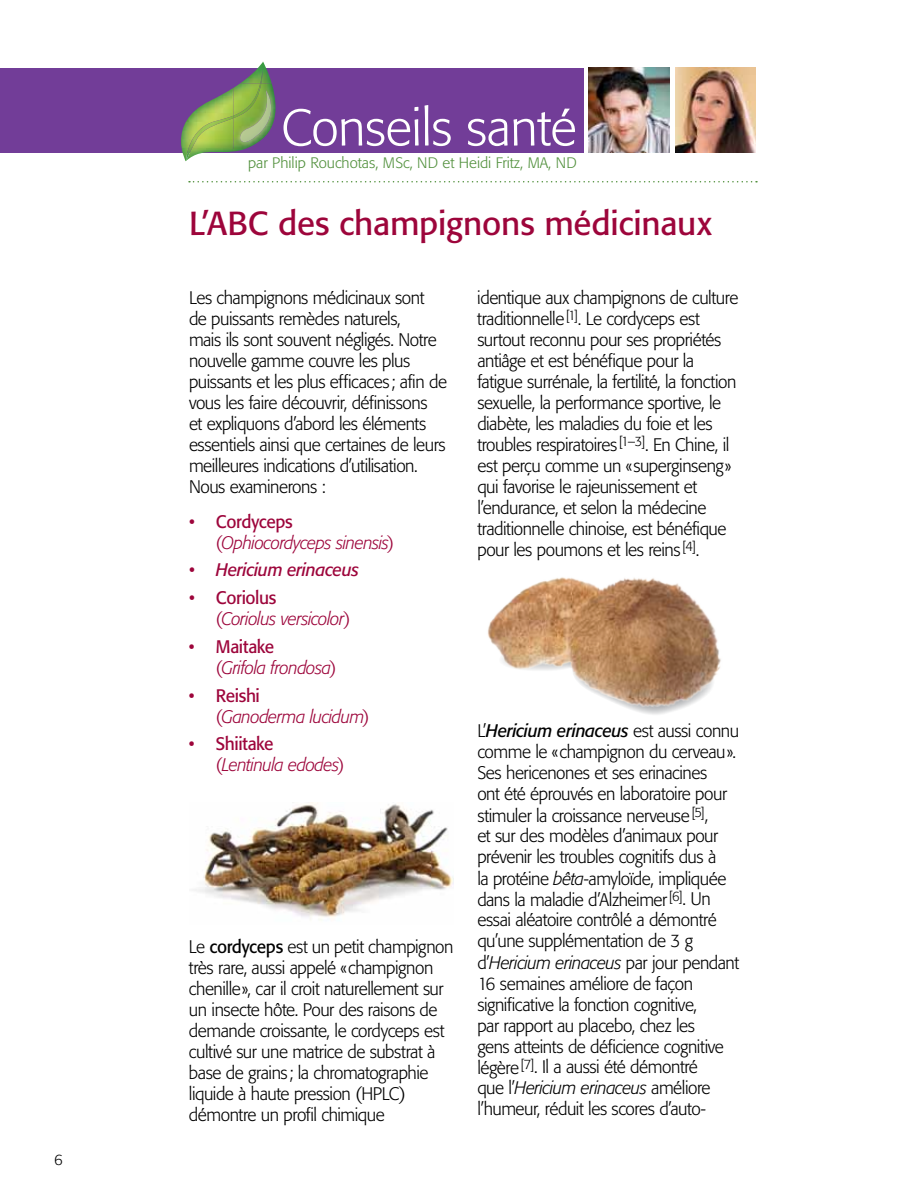
<style>
.page{position:relative;width:918px;height:1188px;background:#fff}
.page>*{position:absolute;margin:0;border:0;box-sizing:border-box;transform-origin:0 0}
.t1{font:300 51px "Formata";letter-spacing:-.01em;color:#fff}
.t2{font:33px "Formata";letter-spacing:-.01em;color:#9d053b}
.t3{font:300 18px/21px "Formata";letter-spacing:-.025em;color:#000;scale:.96 1}
.t4{font:italic 300 18px/21px "Formata";letter-spacing:-.025em;color:#9d053b;scale:.96 1}
.t5{font:italic 18px "Formata";letter-spacing:-.025em;color:#9d053b;scale:.96 1}
.t6{font:300 15px "Formata";color:#51903c}
.t7{font:300 15px "Formata";color:#000}
.s1{font-weight:400;font-style:normal}
.s2{font-style:normal}
.s3{font-weight:400}
.s4{font-weight:400;font-style:italic}
.s5{font-style:italic}
</style>
<div class="page">
<svg style="left:637px;top:711px;width:35px;height:4px"></svg>
<img style="left:487px;top:577px;width:234px;height:134px">
<svg style="left:189px;top:181px;width:568px;height:1px"></svg>
<div style="left:0;top:68px;width:583px;height:85px;background:#723d98"></div>
<img style="left:588px;top:68px;width:81px;height:85px">
<img style="left:675px;top:68px;width:81px;height:85px">
<img style="left:181px;top:62px;width:91px;height:99px">
<img style="left:263px;top:83px;width:13px;height:66px">
<img style="left:263px;top:90px;width:10px;height:52px">
<img style="left:186px;top:70px;width:77px;height:91px">
<img style="left:233px;top:83px;width:28px;height:35px">
<img style="left:193px;top:802px;width:261px;height:118px">
<p class="t7" style="left:54px;top:1151px;width:10px">6</p>
<h1 class="t1" style="left:281px;top:98px;width:297px">Conseils santé</h1>
<p class="t6" style="left:248px;top:154px;width:330px">par Philip Rouchotas, MSc, ND et Heidi Fritz, MA, ND</p>
<h2 class="t2" style="left:189px;top:203px;width:524px">L’ABC des champignons médicinaux</h2>
<p class="t3" style="left:189px;top:287px;width:270px">Les champignons médicinaux sont<br>de puissants remèdes naturels,<br>mais ils sont souvent négligés. Notre nouvelle gamme couvre les plus puissants et les plus efficaces; afin de vous les faire découvrir, définissons<br>et expliquons d’abord les éléments essentiels ainsi que certaines de leurs meilleures indications d’utilisation.<br>Nous examinerons :</p>
<p class="t4" style="left:216px;top:511px;width:187px;text-indent:-27px"><span class="s1">• Cordyceps </span><span class="s2">(</span>Ophiocordyceps sinensis<span class="s2">)</span></p>
<p class="t5" style="left:189px;top:559px;width:179px">• Hericium erinaceus</p>
<p class="t4" style="left:216px;top:587px;width:141px;text-indent:-27px"><span class="s1">• Coriolus<br></span><span class="s2">(</span>Coriolus versicolor<span class="s2">)</span></p>
<p class="t4" style="left:216px;top:636px;width:127px;text-indent:-27px"><span class="s1">• Maitake<br></span><span class="s2">(</span>Grifola frondosa<span class="s2">)</span></p>
<p class="t4" style="left:216px;top:685px;width:161px;text-indent:-27px"><span class="s1">• Reishi<br></span><span class="s2">(</span>Ganoderma lucidum<span class="s2">)</span></p>
<p class="t4" style="left:216px;top:734px;width:135px;text-indent:-27px"><span class="s1">• Shiitake </span><span class="s2">(</span>Lentinula edodes<span class="s2">)</span></p>
<p class="t3" style="left:189px;top:936px;width:277px">Le <span class="s3">cordyceps</span> est un petit champignon très rare, aussi appelé «champignon chenille», car il croit naturellement sur un insecte hôte. Pour des raisons de demande croissante, le cordyceps est cultivé sur une matrice de substrat à base de grains; la chromatographie liquide à haute pression (HPLC) démontre un profil chimique</p>
<p class="t3" style="left:477px;top:287px;width:273px">identique aux champignons de culture traditionnelle<sup>[1]</sup>. Le cordyceps est surtout reconnu pour ses propriétés antiâge et est bénéfique pour la fatigue surrénale, la fertilité, la fonction sexuelle, la performance sportive, le diabète, les maladies du foie et les troubles respiratoires<sup>[1–3]</sup>. En Chine, il est perçu comme un «superginseng» qui favorise le rajeunissement et l’endurance, et selon la médecine traditionnelle chinoise, est bénéfique pour les poumons et les reins<sup>[4]</sup>.</p>
<p class="t3" style="left:477px;top:721px;width:274px">L’<span class="s4">Hericium erinaceus</span> est aussi connu comme le «champignon du cerveau».<br>Ses hericenones et ses erinacines<br>ont été éprouvés en laboratoire pour stimuler la croissance nerveuse<sup>[5]</sup>,<br>et sur des modèles d’animaux pour prévenir les troubles cognitifs dus à<br>la protéine <span class="s5">bêta</span>-amyloïde, impliquée dans la maladie d’Alzheimer<sup>[6]</sup>. Un essai aléatoire contrôlé a démontré qu’une supplémentation de 3 g d’<span class="s5">Hericium erinaceus</span> par jour pendant 16 semaines améliore de façon significative la fonction cognitive,<br>par rapport au placebo, chez les<br>gens atteints de déficience cognitive légère<sup>[7]</sup>. Il a aussi été démontré<br>que l’<span class="s5">Hericium erinaceus</span> améliore l’humeur, réduit les scores d’auto-</p>
</div>
